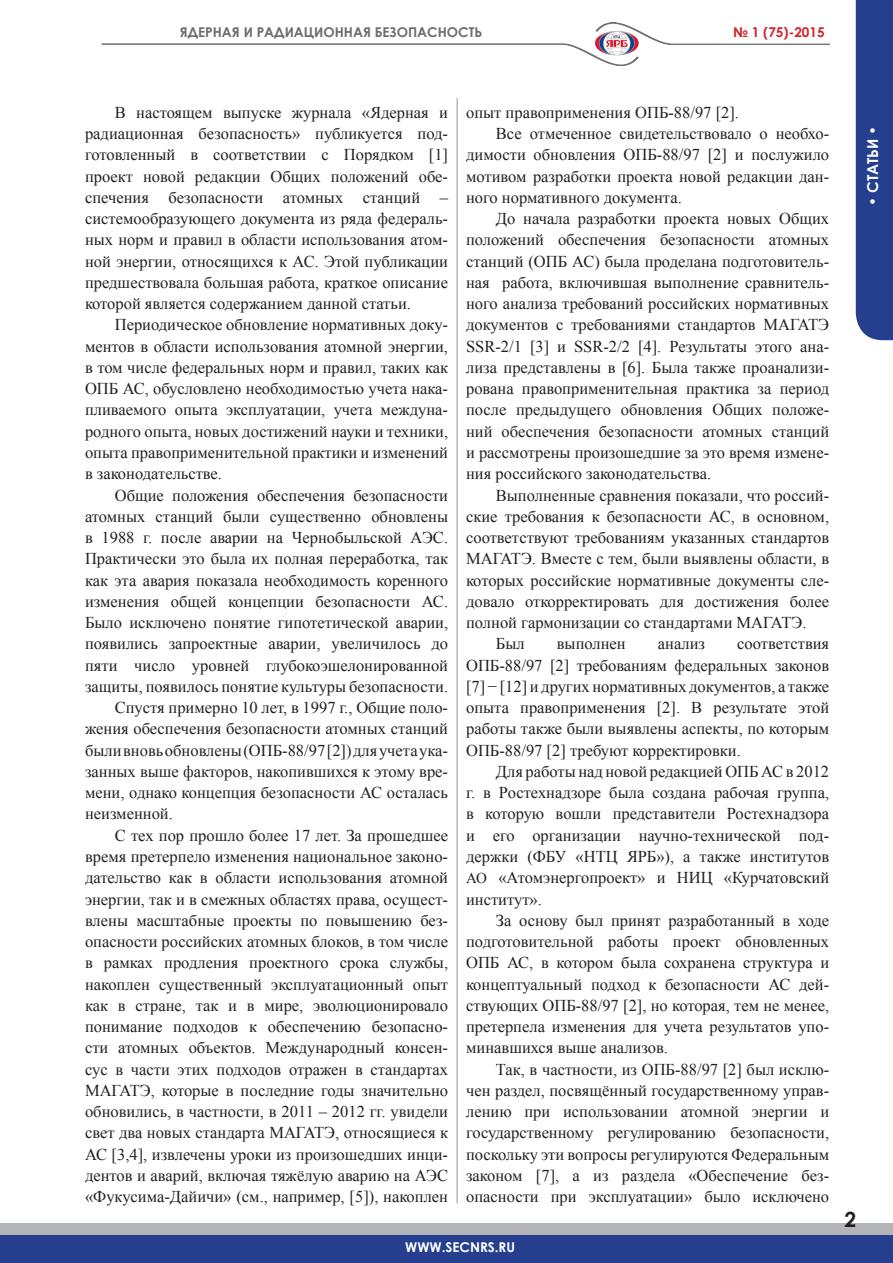
<style>
.page{position:relative;width:893px;height:1263px;background:#fff}
.page>*{position:absolute;margin:0;border:0;box-sizing:border-box;transform-origin:0 0}
.t1{font:700 21px "Century Gothic";color:#231f20}
.ОсНоВнОй{font:16.5px/21.3px "Times New Roman";color:#231f20;text-align:justify}
.t2{font:700 15px "Century Gothic";color:#fff}
.t3{font:700 13.5px "Century Gothic";color:#6c6d70}
.t4{font:700 13.5px "Century Gothic";color:#fff}
.t5{font:700 13.5px "Century Gothic";color:#d1232a}
.s1{font-size:15px}
</style>
<div class="page">
<div style="left:0;top:1223px;width:893px;height:30px;background:#b4b5b8"></div>
<div style="left:0;top:1235px;width:893px;height:28px;background:#253f8e"></div>
<div style="left:856px;top:0;width:37px;height:340px;background:#253f8e"></div>
<img style="left:101px;top:22px;width:729px;height:44px">
<hr style="left:457px;top:98px;width:1px;height:1105px;background:#939598">
<p class="t3" style="left:180px;top:22px;width:304px">ЯДЕРНАЯ И РАДИАЦИОННАЯ БЕЗОПАСНОСТЬ</p>
<p class="t5" style="left:733px;top:22px;width:93px">№ 1 (75)-2015</p>
<p class="ОсНоВнОй" style="left:85px;top:101px;width:365px;text-indent:30px">В настоящем выпуске журнала «Ядерная и радиационная безопасность» публикуется под&shy;готовленный в соответствии с Порядком [1] проект новой редакции Общих положений обе&shy;спечения безопасности атомных станций – системообразующего документа из ряда федераль&shy;ных норм и правил в области использования атом&shy;ной энергии, относящихся к АС. Этой публикации предшествовала большая работа, краткое описание которой является содержанием данной статьи.</p>
<p class="ОсНоВнОй" style="left:85px;top:314px;width:365px;text-indent:30px">Периодическое обновление нормативных доку&shy;ментов в области использования атомной энергии, в том числе федеральных норм и правил, таких как ОПБ АС, обусловлено необходимостью учета нака&shy;пливаемого опыта эксплуатации, учета междуна&shy;родного опыта, новых достижений науки и техники, опыта правоприменительной практики и изменений в законодательстве.</p>
<p class="ОсНоВнОй" style="left:85px;top:484px;width:365px;text-indent:30px">Общие положения обеспечения безопасности атомных станций были существенно обновлены в 1988 г. после аварии на Чернобыльской АЭС.<br>Практически это была их полная переработка, так как эта авария показала необходимость коренного изменения общей концепции безопасности АС.<br>Было исключено понятие гипотетической аварии, появились запроектные аварии, увеличилось до пяти число уровней глубокоэшелонированной защиты, появилось понятие культуры безопасности.</p>
<p class="ОсНоВнОй" style="left:85px;top:697px;width:365px;text-indent:30px">Спустя примерно 10 лет, в 1997 г., Общие поло&shy;жения обеспечения безопасности атомных станций были вновь обновлены (ОПБ-88/97 [2]) для учета ука&shy;занных выше факторов, накопившихся к этому вре&shy;мени, однако концепция безопасности АС осталась неизменной.</p>
<p class="ОсНоВнОй" style="left:85px;top:824px;width:365px;text-indent:30px">С тех пор прошло более 17 лет. За прошедшее время претерпело изменения национальное законо&shy;дательство как в области использования атомной энергии, так и в смежных областях права, осущест&shy;влены масштабные проекты по повышению без&shy;опасности российских атомных блоков, в том числе в рамках продления проектного срока службы, накоплен существенный эксплуатационный опыт как в стране, так и в мире, эволюционировало понимание подходов к обеспечению безопасно&shy;сти атомных объектов. Международный консен&shy;сус в части этих подходов отражен в стандартах МАГАТЭ, которые в последние годы значительно обновились, в частности, в 2011 – 2012 гг. увидели свет два новых стандарта МАГАТЭ, относящиеся к АС [3,4], извлечены уроки из произошедших инци&shy;дентов и аварий, включая тяжёлую аварию на АЭС «Фукусима-Дайичи» (см., например, [5]), накоплен</p>
<p class="ОсНоВнОй" style="left:466px;top:101px;width:274px">опыт правоприменения ОПБ-88/97 [2].</p>
<p class="ОсНоВнОй" style="left:466px;top:123px;width:365px;text-indent:30px">Все отмеченное свидетельствовало о необхо&shy;димости обновления ОПБ-88/97 [2] и послужило мотивом разработки проекта новой редакции дан&shy;ного нормативного документа.</p>
<p class="ОсНоВнОй" style="left:466px;top:208px;width:365px;text-indent:30px">До начала разработки проекта новых Общих положений обеспечения безопасности атомных станций (ОПБ АС) была проделана подготовитель&shy;ная работа, включившая выполнение сравнитель&shy;ного анализа требований российских нормативных документов с требованиями стандартов МАГАТЭ SSR-2/1 [3] и SSR-2/2 [4]. Результаты этого ана&shy;лиза представлены в [6]. Была также проанализи&shy;рована правоприменительная практика за период после предыдущего обновления Общих положе&shy;ний обеспечения безопасности атомных станций и рассмотрены произошедшие за это время измене&shy;ния российского законодательства.</p>
<p class="ОсНоВнОй" style="left:466px;top:484px;width:365px;text-indent:30px">Выполненные сравнения показали, что россий&shy;ские требования к безопасности АС, в основном, соответствуют требованиям указанных стандартов МАГАТЭ. Вместе с тем, были выявлены области, в которых российские нормативные документы сле&shy;довало откорректировать для достижения более полной гармонизации со стандартами МАГАТЭ.</p>
<p class="ОсНоВнОй" style="left:496px;top:633px;width:30px">Был</p>
<p class="ОсНоВнОй" style="left:557px;top:633px;width:70px">выполнен</p>
<p class="ОсНоВнОй" style="left:658px;top:633px;width:49px">анализ</p>
<p class="ОсНоВнОй" style="left:466px;top:633px;width:365px;text-indent:271px">соответствия ОПБ-88/97 [2] требованиям федеральных законов [7] − [12] и других нормативных документов, а также опыта правоприменения [2]. В результате этой работы также были выявлены аспекты, по которым ОПБ-88/97 [2] требуют корректировки.</p>
<p class="ОсНоВнОй" style="left:466px;top:760px;width:365px;text-indent:30px">Для работы над новой редакцией ОПБ АС в 2012 г. в Ростехнадзоре была создана рабочая группа, в которую вошли представители Ростехнадзора и его организации научно-технической под&shy;держки (ФБУ «НТЦ ЯРБ»), а также институтов <span class="s1">АО</span> «Атомэнергопроект» и НИЦ «Курчатовский институт».</p>
<p class="ОсНоВнОй" style="left:466px;top:909px;width:365px;text-indent:30px">За основу был принят разработанный в ходе подготовительной работы проект обновленных ОПБ АС, в котором была сохранена структура и концептуальный подход к безопасности АС дей&shy;ствующих ОПБ-88/97 [2], но которая, тем не менее, претерпела изменения для учета результатов упо&shy;минавшихся выше анализов.</p>
<p class="ОсНоВнОй" style="left:466px;top:1058px;width:365px;text-indent:30px">Так, в частности, из ОПБ-88/97 [2] был исклю&shy;чен раздел, посвящённый государственному управ&shy;лению при использовании атомной энергии и государственному регулированию безопасности, поскольку эти вопросы регулируются Федеральным законом [7], а из раздела «Обеспечение без&shy;опасности при эксплуатации» было исключено</p>
<p class="t4" style="left:405px;top:1237px;width:111px">WWW.SECNRS.RU</p>
<p class="t2" style="left:861px;top:206px;width:82px;rotate:-90deg">• СТАТЬИ •</p>
<p class="t1" style="left:845px;top:1203px;width:13px">2</p>
</div>
